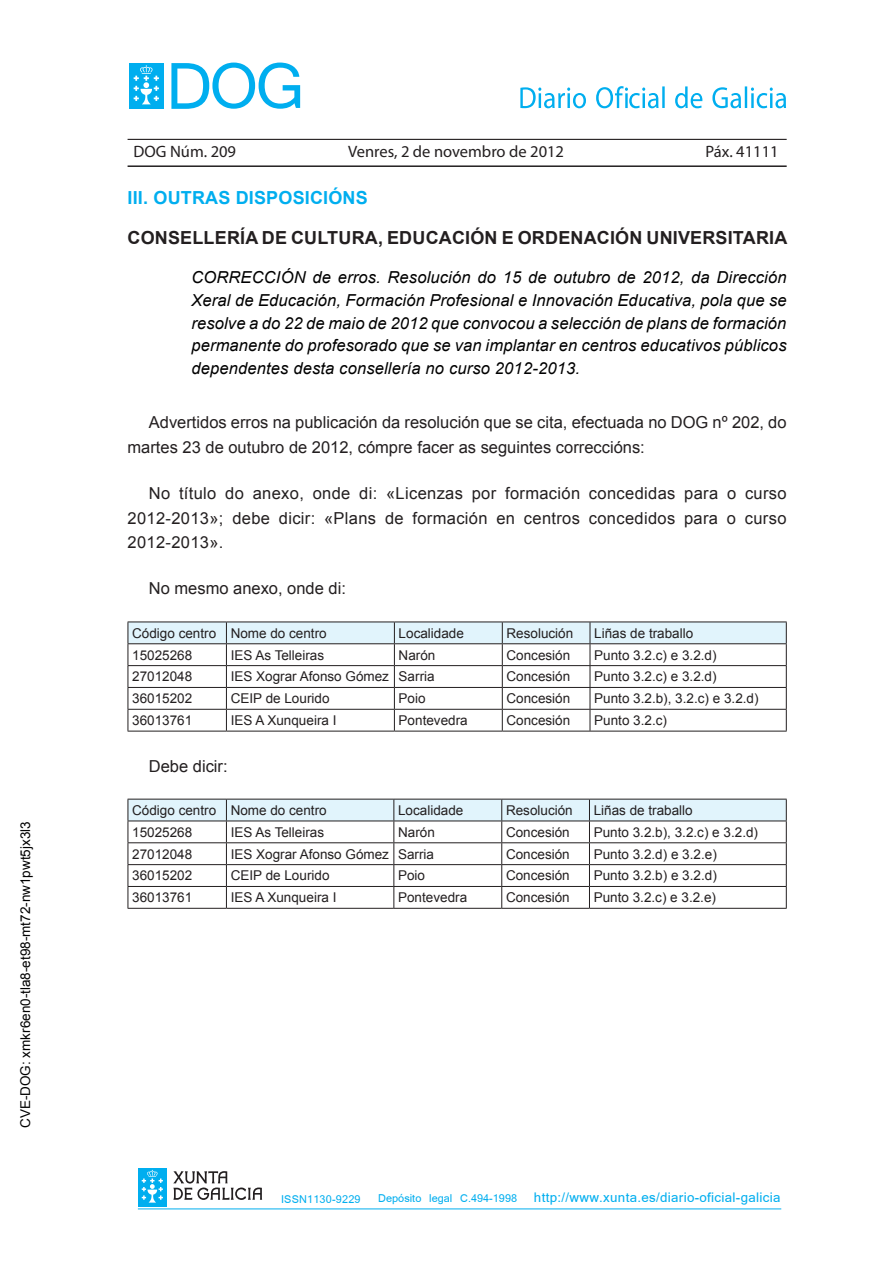
<style>
.page{position:relative;width:893px;height:1263px;background:#fff}
.page>*{position:absolute;margin:0;border:0;box-sizing:border-box;transform-origin:0 0}
.t1{font:21.15px "Kartika";letter-spacing:.015em;color:#00aeef}
.t2{font:700 18px "Arial";letter-spacing:.01em;color:#231f20}
.t3{font:700 18px "Arial";letter-spacing:.01em;color:#00aeef}
.t4{font:16.5px/24.8px "Arial";color:#231f20}
.t5{font:italic 16.5px/22.5px "Arial";letter-spacing:.01em;color:#000001;text-align:justify}
.t6{font:16.5px "Myriad Pro";color:#231f20}
.t7{font:13.5px "Arial";color:#231f20}
.t8{font:13.5px "Arial";color:#000}
.s1{font-size:17.25px}
</style>
<div class="page">
<hr style="left:128px;top:139px;width:659px;height:1px;background:#231f20">
<hr style="left:128px;top:165px;width:659px;height:2px;background:#231f20">
<svg style="left:520px;top:86px;width:266px;height:22px"></svg>
<div style="left:129px;top:63px;width:35px;height:46px;background:#00aeef"></div>
<svg style="left:134px;top:65px;width:25px;height:39px"></svg>
<svg style="left:171px;top:63px;width:129px;height:46px"></svg>
<div style="left:138px;top:1168px;width:29px;height:38px;background:#00aeef"></div>
<svg style="left:142px;top:1170px;width:21px;height:32px"></svg>
<svg style="left:173px;top:1171px;width:89px;height:29px"></svg>
<hr style="left:138px;top:1208px;width:643px;height:1px;background:#00aeef">
<svg style="left:128px;top:622px;width:659px;height:109px"></svg>
<hr style="left:128px;top:731px;width:98px;height:1px;background:#231f20">
<hr style="left:226px;top:731px;width:168px;height:1px;background:#231f20">
<hr style="left:394px;top:731px;width:108px;height:1px;background:#231f20">
<hr style="left:502px;top:731px;width:88px;height:1px;background:#231f20">
<hr style="left:590px;top:731px;width:197px;height:1px;background:#231f20">
<svg style="left:128px;top:799px;width:659px;height:109px"></svg>
<hr style="left:128px;top:908px;width:98px;height:1px;background:#231f20">
<hr style="left:226px;top:908px;width:168px;height:1px;background:#231f20">
<hr style="left:394px;top:908px;width:108px;height:1px;background:#231f20">
<hr style="left:502px;top:908px;width:87px;height:1px;background:#231f20">
<hr style="left:589px;top:908px;width:198px;height:1px;background:#231f20">
<p class="t8" style="left:20px;top:1128px;width:308px;rotate:-90deg">CVE-DOG: xmkr6en0-tla8-et98-mt72-nw1pwt5jx3l3</p>
<p class="t6" style="left:134px;top:141px;width:104px">DOG Núm. 209</p>
<p class="t6" style="left:348px;top:141px;width:217px">Venres, 2 de novembro de 2012</p>
<p class="t6" style="left:705px;top:141px;width:75px">Páx. 41111</p>
<h2 class="t3" style="left:128px;top:186px;width:242px">III. OUTRAS DISPOSICIÓNS</h2>
<h2 class="t2" style="left:128px;top:226px;width:661px">CONSELLERÍA DE CULTURA, EDUCACIÓN E ORDENACIÓN UNIVERSITARIA</h2>
<p class="t5" style="left:191px;top:267px;width:597px">CORRECCIÓN de erros. Resolución do 15 de outubro de 2012, da Dirección Xeral de Educación, Formación Profesional e Innovación Educativa, pola que se resolve a do 22 de maio de 2012 que convocou a selección de plans de formación permanente do profesorado que se van implantar en centros educativos públicos dependentes desta consellería no curso 2012-2013.</p>
<p class="t4" style="left:128px;top:410px;width:661px;text-indent:21px">Advertidos erros na publicación da resolución que se cita, efectuada no DOG nº 202, do martes 23 de outubro de 2012, cómpre facer as seguintes correccións:</p>
<p class="t4" style="left:128px;top:481px;width:661px;text-align:justify;text-indent:21px">No título do anexo, onde di: «Licenzas por formación concedidas para o curso 2012‑2013»; debe dicir: «Plans de formación en centros concedidos para o curso 2012‑2013».</p>
<p class="t4" style="left:149px;top:576px;width:199px">No mesmo anexo, onde di:</p>
<p class="t7" style="left:132px;top:624px;width:196px">Código centro Nome do centro</p>
<p class="t7" style="left:399px;top:624px;width:67px">Localidade</p>
<p class="t7" style="left:507px;top:624px;width:68px">Resolución</p>
<p class="t7" style="left:594px;top:624px;width:101px">Liñas de traballo</p>
<p class="t7" style="left:132px;top:646px;width:62px">15025268</p>
<p class="t7" style="left:231px;top:646px;width:95px">IES As Telleiras</p>
<p class="t7" style="left:399px;top:646px;width:38px">Narón</p>
<p class="t7" style="left:507px;top:646px;width:65px">Concesión</p>
<p class="t7" style="left:594px;top:646px;width:124px">Punto 3.2.c) e 3.2.d)</p>
<p class="t7" style="left:132px;top:668px;width:62px">27012048</p>
<p class="t7" style="left:231px;top:668px;width:205px">IES Xograr Afonso Gómez Sarria</p>
<p class="t7" style="left:507px;top:668px;width:65px">Concesión</p>
<p class="t7" style="left:594px;top:668px;width:124px">Punto 3.2.c) e 3.2.d)</p>
<p class="t7" style="left:132px;top:690px;width:62px">36015202</p>
<p class="t7" style="left:231px;top:690px;width:100px">CEIP de Lourido</p>
<p class="t7" style="left:399px;top:690px;width:29px">Poio</p>
<p class="t7" style="left:507px;top:690px;width:65px">Concesión</p>
<p class="t7" style="left:594px;top:690px;width:166px">Punto 3.2.b), 3.2.c) e 3.2.d)</p>
<p class="t7" style="left:132px;top:711px;width:62px">36013761</p>
<p class="t7" style="left:231px;top:711px;width:107px">IES A Xunqueira I</p>
<p class="t7" style="left:399px;top:711px;width:71px">Pontevedra</p>
<p class="t7" style="left:507px;top:711px;width:65px">Concesión</p>
<p class="t7" style="left:594px;top:711px;width:74px">Punto 3.2.c)</p>
<p class="t4" style="left:149px;top:753px;width:80px">Debe dicir:</p>
<p class="t7" style="left:132px;top:801px;width:196px">Código centro Nome do centro</p>
<p class="t7" style="left:398px;top:801px;width:67px">Localidade</p>
<p class="t7" style="left:506px;top:801px;width:68px">Resolución</p>
<p class="t7" style="left:594px;top:801px;width:101px">Liñas de traballo</p>
<p class="t7" style="left:132px;top:823px;width:62px">15025268</p>
<p class="t7" style="left:231px;top:823px;width:95px">IES As Telleiras</p>
<p class="t7" style="left:398px;top:823px;width:38px">Narón</p>
<p class="t7" style="left:506px;top:823px;width:65px">Concesión</p>
<p class="t7" style="left:594px;top:823px;width:166px">Punto 3.2.b), 3.2.c) e 3.2.d)</p>
<p class="t7" style="left:132px;top:845px;width:62px">27012048</p>
<p class="t7" style="left:231px;top:845px;width:205px">IES Xograr Afonso Gómez Sarria</p>
<p class="t7" style="left:506px;top:845px;width:65px">Concesión</p>
<p class="t7" style="left:594px;top:845px;width:125px">Punto 3.2.d) e 3.2.e)</p>
<p class="t7" style="left:132px;top:867px;width:62px">36015202</p>
<p class="t7" style="left:231px;top:867px;width:100px">CEIP de Lourido</p>
<p class="t7" style="left:398px;top:867px;width:29px">Poio</p>
<p class="t7" style="left:506px;top:867px;width:65px">Concesión</p>
<p class="t7" style="left:594px;top:867px;width:125px">Punto 3.2.b) e 3.2.d)</p>
<p class="t7" style="left:132px;top:889px;width:62px">36013761</p>
<p class="t7" style="left:231px;top:889px;width:107px">IES A Xunqueira I</p>
<p class="t7" style="left:398px;top:889px;width:71px">Pontevedra</p>
<p class="t7" style="left:506px;top:889px;width:65px">Concesión</p>
<p class="t7" style="left:594px;top:889px;width:124px">Punto 3.2.c) e 3.2.e)</p>
<h1 class="t1" style="left:281px;top:1187px;width:501px"><span class="s1">ISSN1130-9229 Depósito legal C.494-1998</span> http://www.xunta.es/diario-oficial-galicia</h1>
</div>
